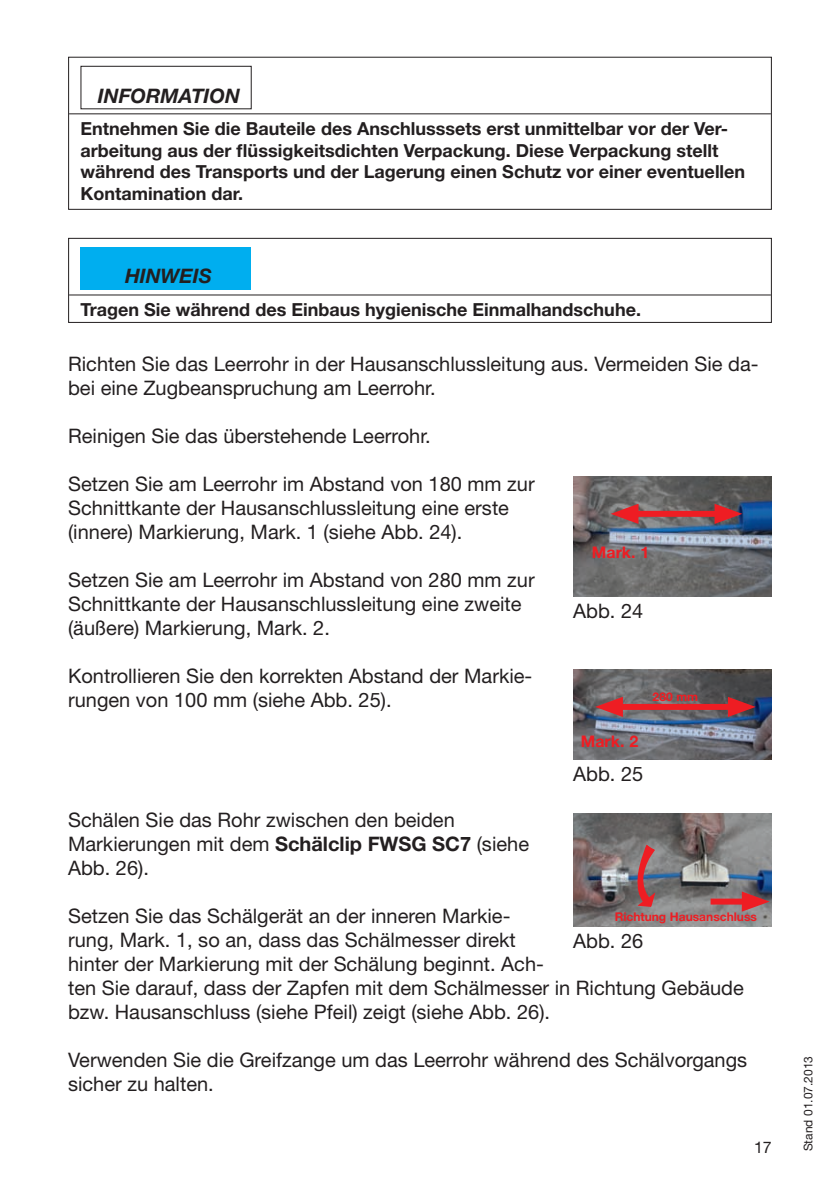
<style>
.page{position:relative;width:840px;height:1191px;background:#fff}
.page>*{position:absolute;margin:0;border:0;box-sizing:border-box;transform-origin:0 0}
.t1{font:20px/24px "Helvetica Neue";color:#231f20}
.t2{font:italic 700 20px "Helvetica Neue";color:#231f20}
.t3{font:700 18px/21.6px "Helvetica Neue";color:#231f20}
.t4{font:700 16px "Helvetica Neue";color:#ee1d23}
.t5{font:16px "Helvetica Neue";color:#231f20}
.t6{font:700 12px "Helvetica Neue";color:#ee1d23}
.t7{font:12px "Helvetica Neue";color:#231f20}
.s1{font-weight:700}
</style>
<div class="page">
<hr style="left:69px;top:113px;width:701px;height:1px;background:#231f20">
<div style="left:80px;top:66px;width:171px;height:43px;border:1px solid #231f20"></div>
<div style="left:68px;top:57px;width:703px;height:153px;border:1px solid #231f20"></div>
<hr style="left:69px;top:294px;width:701px;height:1px;background:#231f20">
<div style="left:80px;top:247px;width:170px;height:43px;background:#00aeef"></div>
<div style="left:68px;top:238px;width:703px;height:85px;border:1px solid #231f20"></div>
<img style="left:573px;top:477px;width:198px;height:119px">
<div style="left:627px;top:511px;width:98px;height:6px;background:#ee1d23"></div>
<svg style="left:610px;top:504px;width:28px;height:20px"></svg>
<svg style="left:714px;top:504px;width:28px;height:20px"></svg>
<img style="left:573px;top:669px;width:198px;height:91px">
<div style="left:611px;top:704px;width:127px;height:6px;background:#ee1d23"></div>
<svg style="left:594px;top:697px;width:28px;height:20px"></svg>
<svg style="left:727px;top:697px;width:28px;height:20px"></svg>
<img style="left:573px;top:813px;width:198px;height:113px">
<div style="left:710px;top:898px;width:42px;height:6px;background:#ee1d23"></div>
<svg style="left:741px;top:891px;width:28px;height:20px"></svg>
<svg style="left:636px;top:844px;width:19px;height:63px"></svg>
<p class="t2" style="left:98px;top:88px;width:143px">INFORMATION</p>
<p class="t3" style="left:80px;top:119px;width:666px">Entnehmen Sie die Bauteile des Anschlusssets erst unmittelbar vor der Ver&shy;arbeitung aus der flüssigkeitsdichten Verpackung. Diese Verpackung stellt während des Transports und der Lagerung einen Schutz vor einer eventuellen Kontamination dar.</p>
<p class="t2" style="left:125px;top:269px;width:88px">HINWEIS</p>
<p class="t3" style="left:80px;top:300px;width:561px">Tragen Sie während des Einbaus hygienische Einmalhandschuhe.</p>
<p class="t1" style="left:68px;top:354px;width:691px">Richten Sie das Leerrohr in der Hausanschlussleitung aus. Vermeiden Sie da&shy;bei eine Zugbeanspruchung am Leerrohr.</p>
<p class="t1" style="left:68px;top:426px;width:364px">Reinigen Sie das überstehende Leerrohr.</p>
<p class="t1" style="left:68px;top:474px;width:468px">Setzen Sie am Leerrohr im Abstand von 180 mm zur<br>Schnittkante der Hausanschlussleitung eine erste<br>( innere) Markierung, Mark. 1 (siehe Abb. 24).</p>
<p class="t1" style="left:68px;top:570px;width:468px">Setzen Sie am Leerrohr im Abstand von 280 mm zur<br>Schnittkante der Hausanschlussleitung eine zweite (äußere) Markierung, Mark. 2.</p>
<p class="t1" style="left:68px;top:666px;width:465px">Kontrollieren Sie den korrekten Abstand der Markie&shy;rungen von 100 mm (siehe Abb. 25).</p>
<p class="t4" style="left:591px;top:546px;width:59px">Mark. 1</p>
<p class="t1" style="left:573px;top:600px;width:72px">Abb. 24</p>
<p class="t6" style="left:652px;top:692px;width:47px">280 mm</p>
<p class="t4" style="left:580px;top:735px;width:59px">Mark. 2</p>
<p class="t1" style="left:573px;top:764px;width:72px">Abb. 25</p>
<p class="t1" style="left:68px;top:810px;width:462px">Schälen Sie das Rohr zwischen den beiden<br>Markierungen mit dem <span class="s1">Schälclip FWSG SC7</span> (siehe<br>Abb. 26).</p>
<p class="t1" style="left:68px;top:906px;width:677px">Setzen Sie das Schälgerät an der inneren Markie-<br>rung, Mark. 1, so an, dass das Schälmesser direkt<br>hinter der Markierung mit der Schälung beginnt. Ach-<br>ten Sie darauf, dass der Zapfen mit dem Schälmesser in Richtung Gebäude bzw. Hausanschluss (siehe Pfeil) zeigt (siehe Abb. 26).</p>
<p class="t1" style="left:68px;top:1050px;width:680px">Verwenden Sie die Greifzange um das Leerrohr während des Schälvorgangs sicher zu halten.</p>
<p class="t6" style="left:614px;top:912px;width:144px">Richtung Hausanschluss</p>
<p class="t1" style="left:573px;top:931px;width:72px">Abb. 26</p>
<p class="t5" style="left:753px;top:1141px;width:19px">17</p>
<p class="t7" style="left:803px;top:1151px;width:97px;rotate:-90deg">Stand 01.07.2013</p>
</div>
